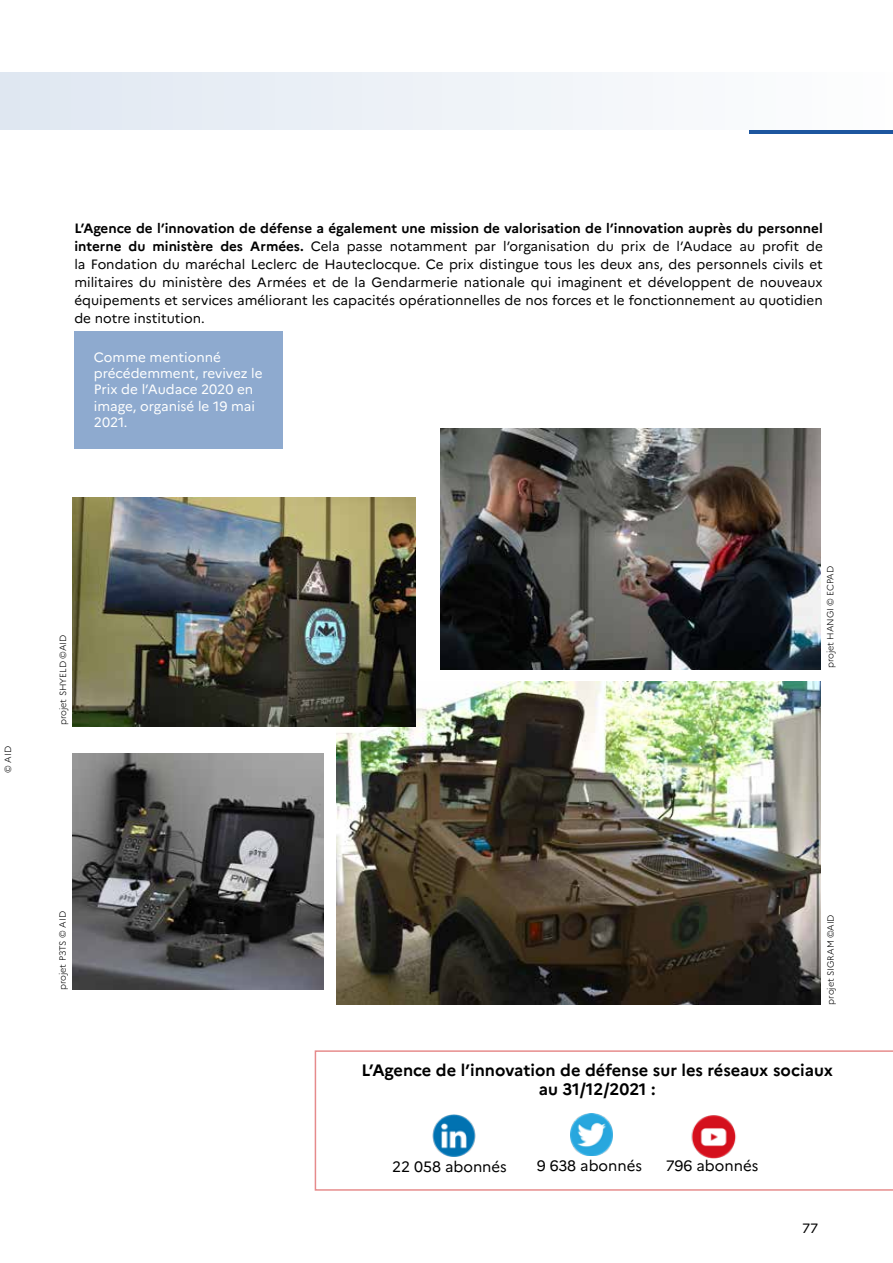
<style>
.page{position:relative;width:893px;height:1263px;background:#fff}
.page>*{position:absolute;margin:0;border:0;box-sizing:border-box;transform-origin:0 0}
.t1{font:700 16.5px/19.5px "Marianne";color:#000;text-align:center}
.t2{font:15px "Marianne";color:#000}
.t3{font:13.5px/18px "Marianne";color:#000;text-align:justify}
.t4{font:13.5px/16.2px "Marianne";color:#fff}
.t5{font:300 9px "Marianne";color:#000}
.s1{font-weight:700}
</style>
<div class="page">
<div style="left:0;top:72px;width:893px;height:58px;background:linear-gradient(to right,#dfe7f1,#fdfefe)"></div>
<hr style="left:749px;top:130px;width:144px;height:3px;background:#1d569f">
<svg style="left:315px;top:1050px;width:578px;height:141px"></svg>
<div style="left:74px;top:332px;width:208px;height:117px;background:#8eaacf"></div>
<img style="left:417px;top:1115px;width:75px;height:42px">
<img style="left:684px;top:1114px;width:63px;height:45px">
<img style="left:571px;top:1114px;width:42px;height:41px">
<img style="left:441px;top:428px;width:380px;height:241px">
<img style="left:72px;top:754px;width:251px;height:236px">
<img style="left:336px;top:682px;width:485px;height:323px">
<img style="left:72px;top:497px;width:343px;height:229px">
<p class="t3" style="left:74px;top:218px;width:750px"><span class="s1">L’Agence de l’innovation de défense a également une mission de valorisation de l’innovation auprès du personnel interne du ministère des Armées.</span> Cela passe notamment par l’organisation du prix de l’Audace au profit de la Fondation du maréchal Leclerc de Hauteclocque. Ce prix distingue tous les deux ans, des personnels civils et militaires du ministère des Armées et de la Gendarmerie nationale qui imaginent et développent de nouveaux équipements et services améliorant les capacités opérationnelles de nos forces et le fonctionnement au quotidien de notre institution.</p>
<p class="t4" style="left:94px;top:348px;width:170px">Comme mentionné précédemment, revivez le<br>Prix de l’Audace 2020 en image, organisé le 19 mai<br>2021.</p>
<p class="t5" style="left:1px;top:773px;width:28px;rotate:-90deg">© AID</p>
<p class="t5" style="left:56px;top:725px;width:92px;rotate:-90deg">projet SHYELD ©AID</p>
<p class="t5" style="left:823px;top:668px;width:104px;rotate:-90deg">projet HANGI © ECPAD</p>
<p class="t5" style="left:56px;top:990px;width:80px;rotate:-90deg">projet P3TS © AID</p>
<p class="t5" style="left:824px;top:1005px;width:92px;rotate:-90deg">projet SIGRAM ©AID</p>
<p class="t1" style="left:361px;top:1059px;width:473px">L’Agence de l’innovation de défense sur les réseaux sociaux au 31/12/2021 :</p>
<p class="t2" style="left:392px;top:1155px;width:116px">22 058 abonnés</p>
<p class="t2" style="left:537px;top:1154px;width:107px">9 638 abonnés</p>
<p class="t2" style="left:666px;top:1154px;width:94px">796 abonnés</p>
<p class="t3" style="left:802px;top:1217px;width:17px">77</p>
</div>
